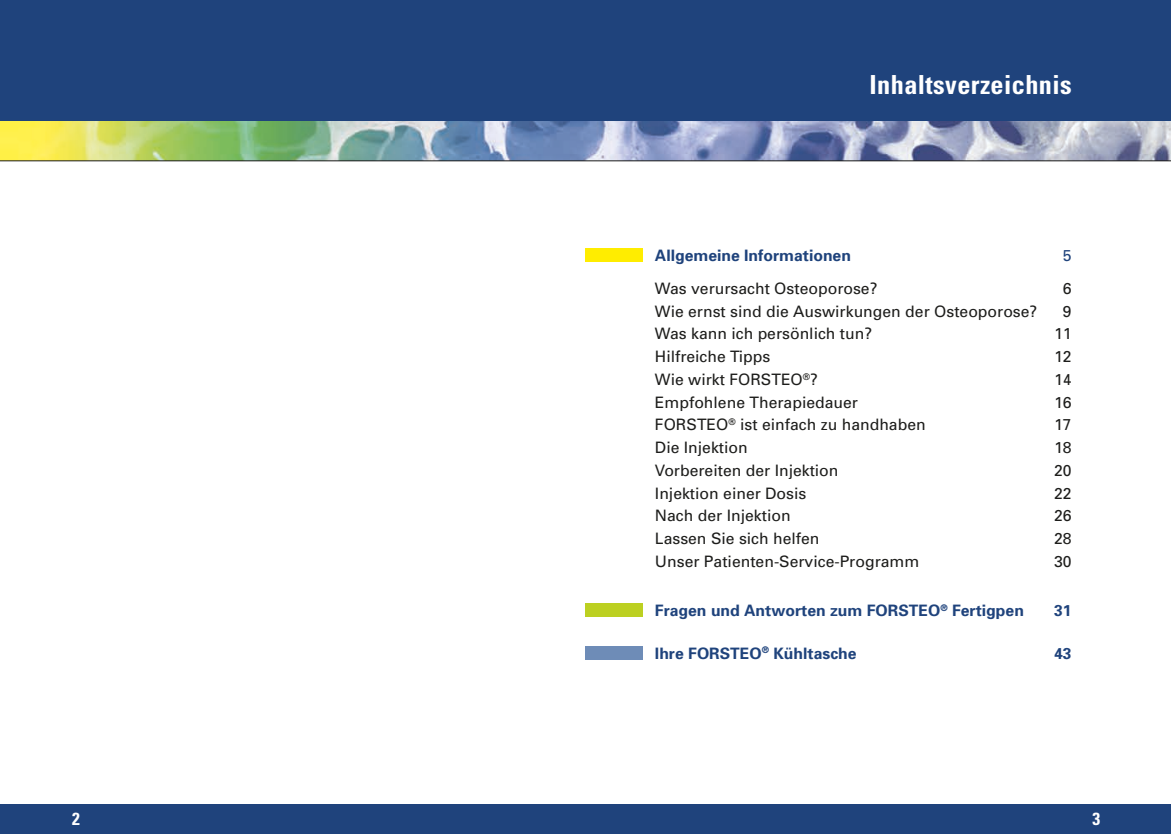
<style>
.page{position:relative;width:1171px;height:834px;background:#fff}
.page>*{position:absolute;margin:0;border:0;box-sizing:border-box;transform-origin:0 0}
.t1{font:700 condensed 26.25px "Univers";letter-spacing:.015em;color:#fff}
.t2{font:700 condensed 17.5px "Univers";color:#fff}
.t3{font:15.75px "Univers";color:#1d1d1b}
.t4{font:700 15.75px "Univers";color:#1f437c}
.t5{font:15.75px "Univers";color:#1f437c}
</style>
<div class="page">
<div style="left:0;top:0;width:1171px;height:122px;background:#1f437c"></div>
<img style="left:0;top:122px;width:1171px;height:38px">
<hr style="left:0;top:160px;width:1171px;height:1px;background:#1d1d1b">
<div style="left:0;top:804px;width:1171px;height:29px;background:#1f437c"></div>
<div style="left:585px;top:603px;width:57px;height:13px;background:#bcd021"></div>
<div style="left:585px;top:248px;width:57px;height:13px;background:#ffed00"></div>
<div style="left:585px;top:646px;width:57px;height:13px;background:#6e8cb7"></div>
<h1 class="t1" style="left:869px;top:69px;width:204px">Inhaltsverzeichnis</h1>
<p class="t4" style="left:655px;top:245px;width:198px">Allgemeine Informationen</p>
<p class="t5" style="left:1063px;top:246px;width:10px">5</p>
<p class="t3" style="left:655px;top:278px;width:224px">Was verursacht Osteoporose?</p>
<p class="t3" style="left:1063px;top:278px;width:10px">6</p>
<p class="t3" style="left:655px;top:301px;width:384px">Wie ernst sind die Auswirkungen der Osteoporose?</p>
<p class="t3" style="left:1063px;top:301px;width:10px">9</p>
<p class="t3" style="left:655px;top:324px;width:219px">Was kann ich persönlich tun?</p>
<p class="t3" style="left:1054px;top:324px;width:19px">11</p>
<p class="t3" style="left:655px;top:346px;width:117px">Hilfreiche Tipps</p>
<p class="t3" style="left:1054px;top:346px;width:19px">12</p>
<p class="t3" style="left:655px;top:369px;width:165px">Wie wirkt FORSTEO<sup>®</sup>?</p>
<p class="t3" style="left:1054px;top:369px;width:19px">14</p>
<p class="t3" style="left:655px;top:392px;width:205px">Empfohlene Therapiedauer</p>
<p class="t3" style="left:1054px;top:392px;width:19px">16</p>
<p class="t3" style="left:655px;top:415px;width:272px">FORSTEO<sup>®</sup> ist einfach zu handhaben</p>
<p class="t3" style="left:1054px;top:415px;width:19px">17</p>
<p class="t3" style="left:655px;top:437px;width:94px">Die Injektion</p>
<p class="t3" style="left:1054px;top:437px;width:19px">18</p>
<p class="t3" style="left:655px;top:460px;width:185px">Vorbereiten der Injektion</p>
<p class="t3" style="left:1054px;top:460px;width:19px">20</p>
<p class="t3" style="left:655px;top:483px;width:153px">Injektion einer Dosis</p>
<p class="t3" style="left:1054px;top:483px;width:19px">22</p>
<p class="t3" style="left:655px;top:506px;width:137px">Nach der Injektion</p>
<p class="t3" style="left:1054px;top:506px;width:19px">26</p>
<p class="t3" style="left:655px;top:528px;width:166px">Lassen Sie sich helfen</p>
<p class="t3" style="left:1054px;top:528px;width:19px">28</p>
<p class="t3" style="left:655px;top:551px;width:266px">Unser Patienten-Service-Programm</p>
<p class="t3" style="left:1054px;top:551px;width:19px">30</p>
<p class="t4" style="left:655px;top:600px;width:370px">Fragen und Antworten zum FORSTEO<sup>®</sup> Fertigpen</p>
<p class="t4" style="left:1054px;top:600px;width:19px">31</p>
<p class="t4" style="left:655px;top:642px;width:203px">Ihre FORSTEO<sup>®</sup> Kühltasche</p>
<p class="t4" style="left:1054px;top:642px;width:19px">43</p>
<p class="t2" style="left:72px;top:807px;width:9px">2</p>
<p class="t2" style="left:1092px;top:807px;width:9px">3</p>
</div>
